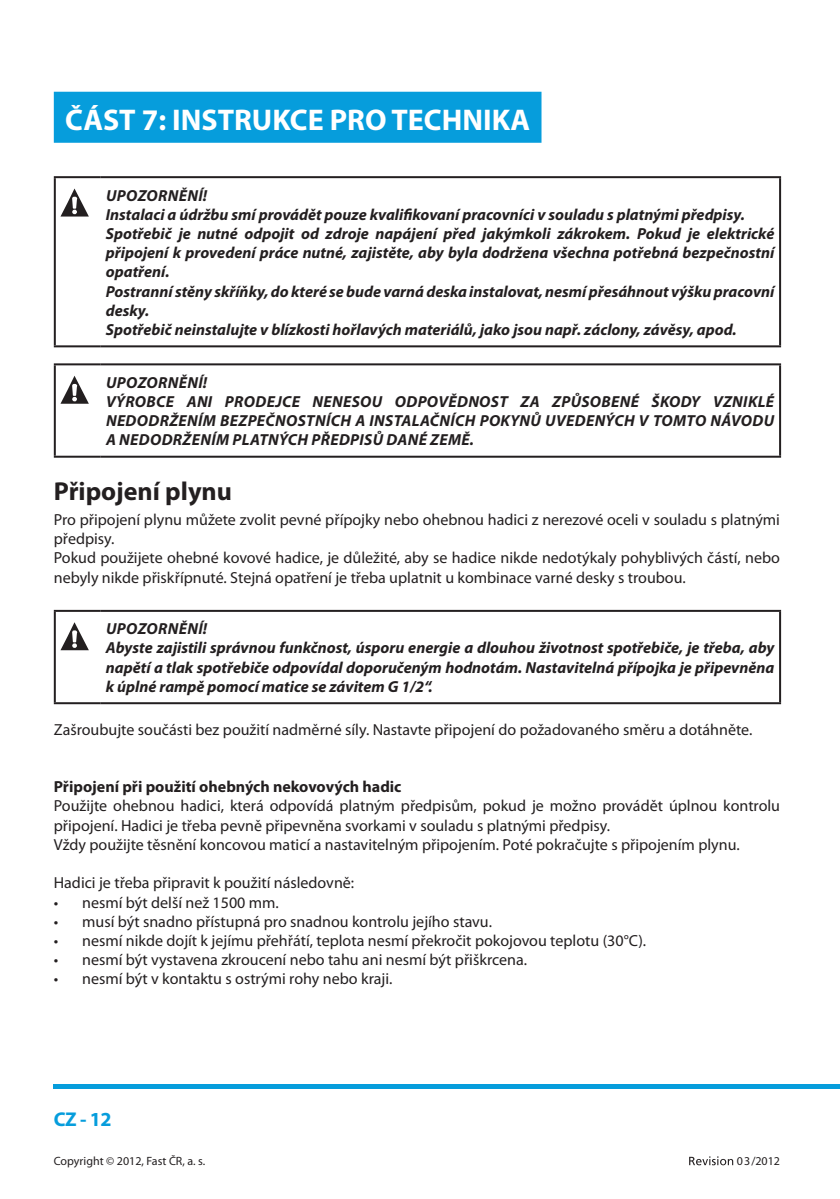
<style>
.page{position:relative;width:840px;height:1199px;background:#fff}
.page>*{position:absolute;margin:0;border:0;box-sizing:border-box;transform-origin:0 0}
.t1{font:700 30px "Myriad Pro";color:#fff}
.t2{font:700 26px "Myriad Pro";color:#231f20}
.t3{font:700 20px "Myriad Pro";color:#069ddc}
.t4{font:16px/19.2px "Myriad Pro";color:#231f20}
.t5{font:italic 700 16px/19.2px "Myriad Pro";color:#231f20}
.t6{font:italic 700 16px/19.2px "Myriad Pro";letter-spacing:.02em;color:#231f20}
.t7{font:700 16px "Myriad Pro";color:#231f20}
.t8{font:12px "Myriad Pro";color:#231f20}
</style>
<div class="page">
<hr style="left:54px;top:1084px;width:785px;height:4px;background:#069ddc">
<svg style="left:689px;top:1156px;width:44px;height:9px"></svg>
<div style="left:54px;top:92px;width:487px;height:51px;background:#069ddc"></div>
<hr style="left:100px;top:176px;width:680px;height:2px;background:#231f20">
<hr style="left:778px;top:178px;width:2px;height:167px;background:#231f20">
<hr style="left:100px;top:345px;width:680px;height:2px;background:#231f20">
<hr style="left:54px;top:176px;width:46px;height:2px;background:#231f20">
<hr style="left:54px;top:178px;width:2px;height:167px;background:#231f20">
<hr style="left:54px;top:345px;width:46px;height:2px;background:#231f20">
<svg style="left:60px;top:188px;width:29px;height:28px"></svg>
<hr style="left:100px;top:363px;width:680px;height:2px;background:#231f20">
<hr style="left:778px;top:365px;width:2px;height:90px;background:#231f20">
<hr style="left:100px;top:455px;width:680px;height:2px;background:#231f20">
<hr style="left:54px;top:363px;width:46px;height:2px;background:#231f20">
<hr style="left:54px;top:365px;width:2px;height:90px;background:#231f20">
<hr style="left:54px;top:455px;width:46px;height:2px;background:#231f20">
<svg style="left:61px;top:376px;width:28px;height:27px"></svg>
<hr style="left:100px;top:609px;width:680px;height:2px;background:#231f20">
<hr style="left:778px;top:611px;width:2px;height:91px;background:#231f20">
<hr style="left:100px;top:702px;width:680px;height:2px;background:#231f20">
<hr style="left:54px;top:609px;width:46px;height:2px;background:#231f20">
<hr style="left:54px;top:611px;width:2px;height:91px;background:#231f20">
<hr style="left:54px;top:702px;width:46px;height:2px;background:#231f20">
<svg style="left:60px;top:622px;width:29px;height:28px"></svg>
<h1 class="t1" style="left:65px;top:108px;width:466px">ČÁST 7: INSTRUKCE PRO TECHNIKA</h1>
<p class="t5" style="left:106px;top:187px;width:670px">UPOZORNĚNÍ!<br>Instalaci a údržbu smí provádět pouze kvalifikovaní pracovníci v souladu s platnými předpisy.<br>Spotřebič je nutné odpojit od zdroje napájení před jakýmkoli zákrokem. Pokud je elektrické připojení k provedení práce nutné, zajistěte, aby byla dodržena všechna potřebná bezpečnostní opatření.<br>Postranní stěny skříňky, do které se bude varná deska instalovat, nesmí přesáhnout výšku pracovní desky.<br>Spotřebič neinstalujte v blízkosti hořlavých materiálů, jako jsou např. záclony, závěsy, apod.</p>
<p class="t6" style="left:106px;top:374px;width:669px">UPOZORNĚNÍ!<br>VÝROBCE ANI PRODEJCE NENESOU ODPOVĚDNOST ZA ZPŮSOBENÉ ŠKODY VZNIKLÉ NEDODRŽENÍM BEZPEČNOSTNÍCH A INSTALAČNÍCH POKYNŮ UVEDENÝCH V TOMTO NÁVODU A NEDODRŽENÍM PLATNÝCH PŘEDPISŮ DANÉ ZEMĚ.</p>
<h2 class="t2" style="left:54px;top:481px;width:180px">Připojení plynu</h2>
<p class="t4" style="left:54px;top:511px;width:727px">Pro připojení plynu můžete zvolit pevné přípojky nebo ohebnou hadici z nerezové oceli v souladu s platnými předpisy.<br>Pokud použijete ohebné kovové hadice, je důležité, aby se hadice nikde nedotýkaly pohyblivých částí, nebo nebyly nikde přiskřípnuté. Stejná opatření je třeba uplatnit u kombinace varné desky s troubou.</p>
<p class="t5" style="left:106px;top:620px;width:669px">UPOZORNĚNÍ!<br>Abyste zajistili správnou funkčnost, úsporu energie a dlouhou životnost spotřebiče, je třeba, aby napětí a tlak spotřebiče odpovídal doporučeným hodnotám. Nastavitelná přípojka je připevněna k úplné rampě pomocí matice se závitem G 1/2“.</p>
<p class="t4" style="left:54px;top:720px;width:700px">Zašroubujte součásti bez použití nadměrné síly. Nastavte připojení do požadovaného směru a dotáhněte.</p>
<p class="t7" style="left:54px;top:780px;width:349px">Připojení při použití ohebných nekovových hadic</p>
<p class="t4" style="left:54px;top:797px;width:727px">Použijte ohebnou hadici, která odpovídá platným předpisům, pokud je možno provádět úplnou kontrolu připojení. Hadici je třeba pevně připevněna svorkami v souladu s platnými předpisy.<br>Vždy použijte těsnění koncovou maticí a nastavitelným připojením. Poté pokračujte s připojením plynu.</p>
<p class="t4" style="left:54px;top:874px;width:302px">Hadici je třeba připravit k použití následovně:</p>
<p class="t4" style="left:54px;top:893px;width:226px">• nesmí být delší než 1500 mm.</p>
<p class="t4" style="left:54px;top:912px;width:439px">• musí být snadno přístupná pro snadnou kontrolu jejího stavu.</p>
<p class="t4" style="left:54px;top:932px;width:593px">• nesmí nikde dojít k jejímu přehřátí, teplota nesmí překročit pokojovou teplotu (30°C).</p>
<p class="t4" style="left:54px;top:951px;width:475px">• nesmí být vystavena zkroucení nebo tahu ani nesmí být přiškrcena.</p>
<p class="t4" style="left:54px;top:970px;width:340px">• nesmí být v kontaktu s ostrými rohy nebo kraji.</p>
<p class="t3" style="left:54px;top:1111px;width:59px">CZ - 12</p>
<p class="t8" style="left:54px;top:1156px;width:153px">Copyright © 2012, Fast ČR, a. s.</p>
<p class="t8" style="left:736px;top:1156px;width:45px">03/2012</p>
</div>
